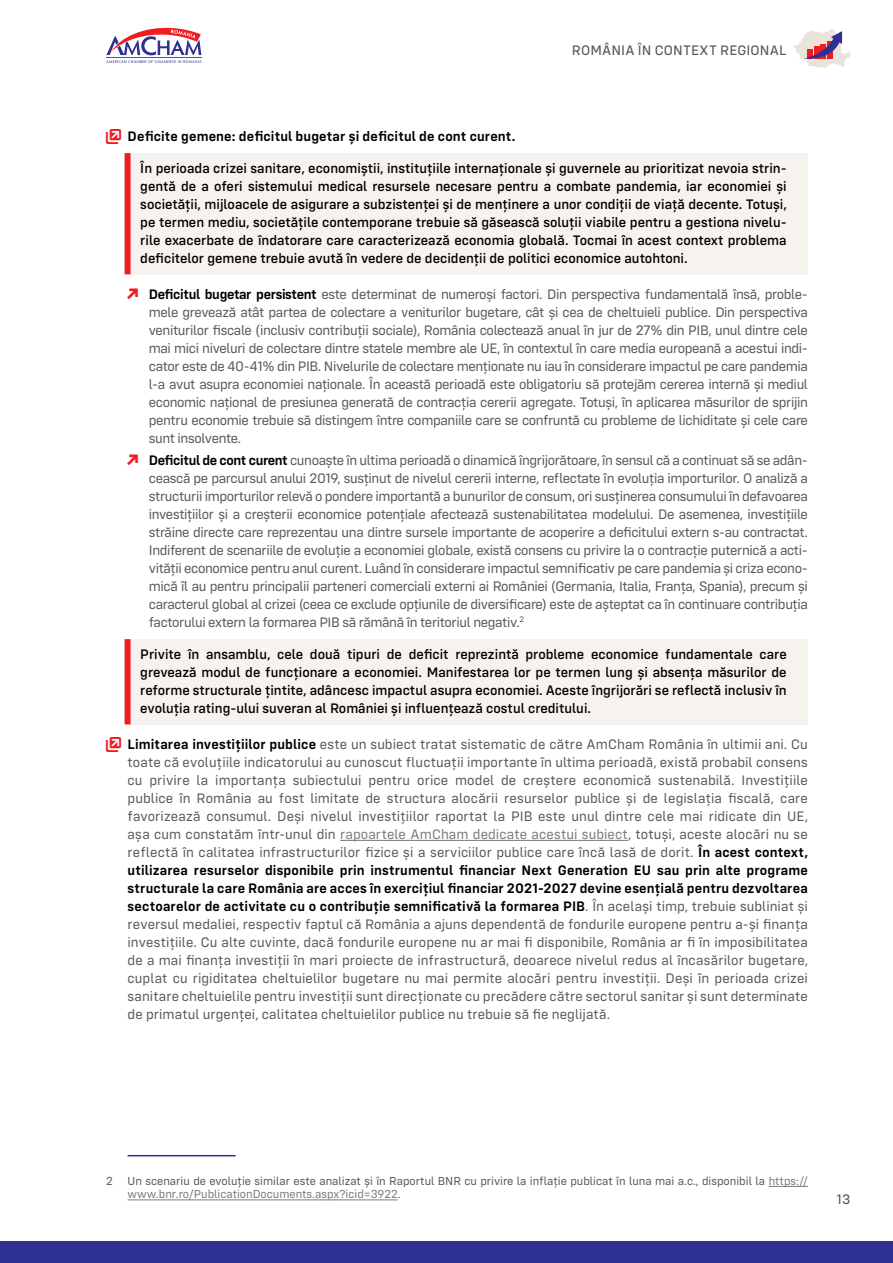
<style>
.page{position:relative;width:893px;height:1263px;background:#fff}
.page>*{position:absolute;margin:0;border:0;box-sizing:border-box;transform-origin:0 0}
.t1{font:14.25px/18px "Config";letter-spacing:-.025em;color:#58595b;text-align:justify}
.Resolution{font:500 14.25px/18px "Config";color:#000;text-align:justify}
.t2{font:600 14.25px "Config";letter-spacing:.01em;color:#000}
.t3{font:14.25px "Config Text";letter-spacing:.02em;color:#58595b}
.Footnote_text{font:12px/13.5px "Config";color:#58595b}
.s1{font-family:"Web Hosting Hub Glyphs";font-weight:400;font-size:15px;color:#ed1d24}
.s2{font-family:"Web Hosting Hub Glyphs";font-size:10.5px;color:#ed1d24}
.s3{font-weight:600;color:#000}
.s4{font-family:"Web Hosting Hub Glyphs";font-size:15px;color:#ed1d24}
.s5{color:#797a7d}
</style>
<div class="page">
<div style="left:128px;top:153px;width:680px;height:121px;background:#f6f3ef"></div>
<div style="left:125px;top:153px;width:6px;height:121px;background:#ed1d24"></div>
<div style="left:128px;top:639px;width:680px;height:85px;background:#f6f3ef"></div>
<div style="left:125px;top:639px;width:6px;height:85px;background:#ed1d24"></div>
<hr style="left:340px;top:840px;width:288px;height:1px;background:#797a7d">
<hr style="left:128px;top:1155px;width:108px;height:1px;background:#2e3092">
<hr style="left:769px;top:1186px;width:39px;height:1px;background:#797a7d">
<hr style="left:128px;top:1199px;width:270px;height:1px;background:#797a7d">
<svg style="left:106px;top:27px;width:96px;height:36px"></svg>
<div style="left:0;top:1242px;width:893px;height:21px;background:#2e3092"></div>
<svg style="left:793px;top:29px;width:57px;height:39px"></svg>
<p class="t3" style="left:572px;top:42px;width:48px">ROMÂNIA</p>
<p class="t3" style="left:638px;top:42px;width:27px">ÎN CONTE</p>
<p class="t3" style="left:700px;top:42px;width:30px">XT REGIONAL</p>
<p class="t2" style="left:106px;top:128px;width:411px"><span class="s1">ם</span> Deficite gemene: deficitul bugetar și deficitul de cont curent.</p>
<p class="Resolution" style="left:140px;top:159px;width:648px">În perioada crizei sanitare, economiștii, instituțiile internaționale și guvernele au prioritizat nevoia strin&shy;gentă de a oferi sistemului medical resursele necesare pentru a combate pandemia, iar economiei și societății, mijloacele de asigurare a subzistenței și de menținere a unor condiții de viață decente. Totuși, pe termen mediu, societățile contemporane trebuie să găsească soluții viabile pentru a gestiona nivelu&shy;rile exacerbate de îndatorare care caracterizează economia globală. Tocmai în acest context problema deficitelor gemene trebuie avută în vedere de decidenții de politici economice autohtoni.</p>
<p class="t1" style="left:149px;top:285px;width:661px;text-indent:-21px"><span class="s2">֮</span> <span class="s3">Deficitul bugetar persistent</span> este determinat de numeroși factori. Din perspectiva fundamentală însă, proble&shy;mele grevează atât partea de colectare a veniturilor bugetare, cât și cea de cheltuieli publice. Din perspectiva veniturilor fiscale (inclusiv contribuții sociale), România colectează anual în jur de 27% din PIB, unul dintre cele mai mici niveluri de colectare dintre statele membre ale UE, în contextul în care media europeană a acestui indi&shy;cator este de 40-41% din PIB. Nivelurile de colectare menționate nu iau în considerare impactul pe care pandemia l-a avut asupra economiei naționale. În această perioadă este obligatoriu să protejăm cererea internă și mediul economic național de presiunea generată de contracția cererii agregate. Totuși, în aplicarea măsurilor de sprijin pentru economie trebuie să distingem între companiile care se confruntă cu probleme de lichiditate și cele care sunt insolvente.</p>
<p class="t1" style="left:149px;top:451px;width:661px;text-indent:-21px"><span class="s2">֮</span> <span class="s3">Deficitul de cont curent</span> cunoaște în ultima perioadă o dinamică îngrijorătoare, în sensul că a continuat să se adân&shy;cească pe parcursul anului 2019, susținut de nivelul cererii interne, reflectate în evoluția importurilor. O analiză a structurii importurilor relevă o pondere importantă a bunurilor de consum, ori susținerea consumului în defavoarea investițiilor și a creșterii economice potențiale afectează sustenabilitatea modelului. De asemenea, investițiile străine directe care reprezentau una dintre sursele importante de acoperire a deficitului extern s-au contractat.<br>Indiferent de scenariile de evoluție a economiei globale, există consens cu privire la o contracție puternică a acti&shy;vității economice pentru anul curent. Luând în considerare impactul semnificativ pe care pandemia și criza econo&shy;mică îl au pentru principalii parteneri comerciali externi ai României (Germania, Italia, Franța, Spania), precum și caracterul global al crizei (ceea ce exclude opțiunile de diversificare) este de așteptat ca în continuare contribuția factorului extern la formarea PIB să rămână în teritoriul negativ.<sup>2</sup></p>
<p class="Resolution" style="left:140px;top:645px;width:648px">Privite în ansamblu, cele două tipuri de deficit reprezintă probleme economice fundamentale care grevează modul de funcționare a economiei. Manifestarea lor pe termen lung și absența măsurilor de reforme structurale țintite, adâncesc impactul asupra economiei. Aceste îngrijorări se reflectă inclusiv în evoluția rating-ului suveran al României și influențează costul creditului.</p>
<p class="t1" style="left:128px;top:735px;width:682px;text-indent:-21px"><span class="s4">ם</span> <span class="s3">Limitarea investițiilor publice</span> este un subiect tratat sistematic de către AmCham România în ultimii ani. Cu toate că evoluțiile indicatorului au cunoscut fluctuații importante în ultima perioadă, există probabil consens cu privire la importanța subiectului pentru orice model de creștere economică sustenabilă. Investițiile publice în România au fost limitate de structura alocării resurselor publice și de legislația fiscală, care favorizează consumul. Deși nivelul investițiilor raportat la PIB este unul dintre cele mai ridicate din UE, așa cum constatăm într-unul din <span class="s5">rapoartele AmCham dedicate acestui subiect</span>, totuși, aceste alocări nu se reflectă în calitatea infrastructurilor fizice și a serviciilor publice care încă lasă de dorit. <span class="s3">În acest context, utilizarea resurselor disponibile prin instrumentul financiar Next Generation EU sau prin alte programe structurale la care România are acces în exercițiul financiar 2021-2027 devine esențială pentru dezvoltarea sectoarelor de activitate cu o contribuție semnificativă la formarea PIB</span>. În același timp, trebuie subliniat și reversul medaliei, respectiv faptul că România a ajuns dependentă de fondurile europene pentru a-și finanța investițiile. Cu alte cuvinte, dacă fondurile europene nu ar mai fi disponibile, România ar fi în imposibilitatea de a mai finanța investiții în mari proiecte de infrastructură, deoarece nivelul redus al încasărilor bugetare, cuplat cu rigiditatea cheltuielilor bugetare nu mai permite alocări pentru investiții. Deși în perioada crizei sanitare cheltuielile pentru investiții sunt direcționate cu precădere către sectorul sanitar și sunt determinate de primatul urgenței, calitatea cheltuielilor publice nu trebuie să fie neglijată.</p>
<p class="Footnote_text" style="left:128px;top:1174px;width:682px;text-indent:-21px">2 Un scenariu de evoluție similar este analizat și în Raportul BNR cu privire la inflație publicat în luna mai a.c., disponibil la <span class="s5">https:// www.bnr.ro/PublicationDocuments.aspx?icid=3922</span>.</p>
<p class="t3" style="left:836px;top:1191px;width:15px">13</p>
</div>
